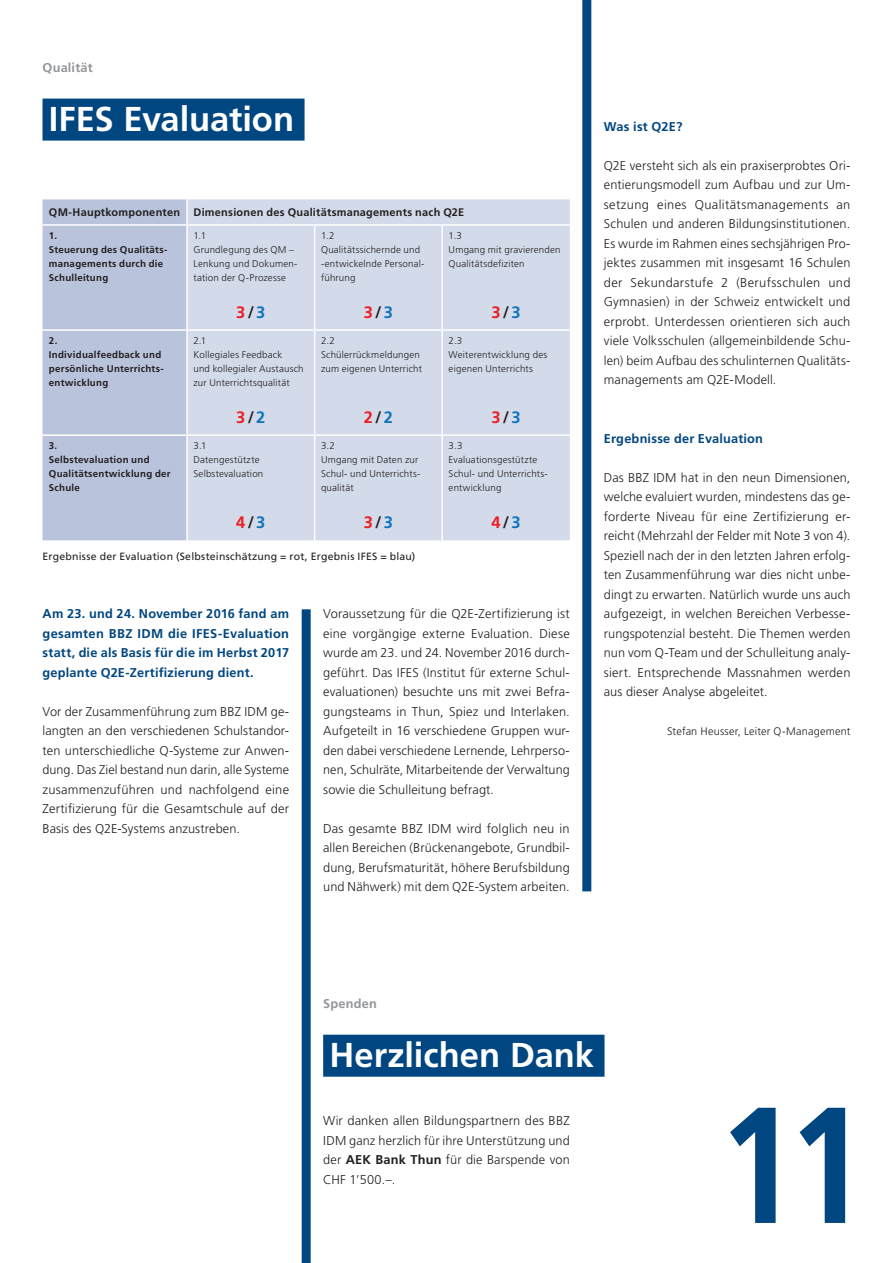
<style>
.page{position:relative;width:893px;height:1263px;background:#fff}
.page>*{position:absolute;margin:0;border:0;box-sizing:border-box;transform-origin:0 0}
.t1{font:700 condensed 165px "Frutiger LT Std";color:#004680}
.t2{font:700 34.5px "Frutiger LT Std";letter-spacing:-.005em;color:#fff}
.t3{font:700 16.5px "Frutiger LT Std";color:#ee1d23}
.t4{font:300 12.75px/19.5px "Frutiger LT Std";letter-spacing:.01em;color:#231f20;text-align:justify}
.t5{font:700 12.75px/19.5px "Frutiger LT Std";letter-spacing:.015em;color:#004680;text-align:justify}
.t6{font:700 12.75px "Frutiger LT Std";letter-spacing:.02em;color:#939598}
.t7{font:700 10.95px "Frutiger LT Std";letter-spacing:.025em;color:#231f20}
.t8{font:300 10.95px "Frutiger LT Std";letter-spacing:.015em;color:#231f20}
.t9{font:10.5px "Frutiger LT Std";letter-spacing:.02em;color:#231f20}
.t10{font:300 9.75px/14.2px "Frutiger LT Std";letter-spacing:.02em;color:#231f20}
.t11{font:700 9.75px/14.2px "Frutiger LT Std";letter-spacing:.025em;color:#231f20}
.s1{color:#231f20}
.s2{color:#1074bc}
.s3{font-weight:700}
</style>
<div class="page">
<div style="left:582px;top:0;width:9px;height:891px;background:#004680"></div>
<div style="left:302px;top:609px;width:9px;height:654px;background:#004680"></div>
<div style="left:43px;top:99px;width:262px;height:42px;background:#004680"></div>
<div style="left:323px;top:1035px;width:281px;height:42px;background:#004680"></div>
<div style="left:43px;top:199px;width:143px;height:341px;background:#b9c4dc"></div>
<div style="left:188px;top:199px;width:382px;height:341px;background:#d3dbea"></div>
<hr style="left:43px;top:224px;width:144px;height:2px;background:#fff">
<hr style="left:187px;top:224px;width:128px;height:2px;background:#fff">
<hr style="left:315px;top:224px;width:127px;height:2px;background:#fff">
<hr style="left:314px;top:226px;width:1px;height:103px;background:#fff">
<hr style="left:442px;top:224px;width:128px;height:2px;background:#fff">
<hr style="left:441px;top:226px;width:2px;height:103px;background:#fff">
<hr style="left:43px;top:329px;width:144px;height:2px;background:#fff">
<hr style="left:187px;top:329px;width:128px;height:2px;background:#fff">
<hr style="left:315px;top:329px;width:127px;height:2px;background:#fff">
<hr style="left:314px;top:331px;width:1px;height:103px;background:#fff">
<hr style="left:442px;top:329px;width:128px;height:2px;background:#fff">
<hr style="left:441px;top:331px;width:2px;height:103px;background:#fff">
<hr style="left:43px;top:434px;width:144px;height:2px;background:#fff">
<hr style="left:187px;top:434px;width:128px;height:2px;background:#fff">
<hr style="left:315px;top:434px;width:127px;height:2px;background:#fff">
<hr style="left:314px;top:436px;width:1px;height:104px;background:#fff">
<hr style="left:442px;top:434px;width:128px;height:2px;background:#fff">
<hr style="left:441px;top:436px;width:2px;height:104px;background:#fff">
<p class="t6" style="left:43px;top:60px;width:52px">Qualität</p>
<h2 class="t2" style="left:49px;top:99px;width:247px">IFES Evaluation</h2>
<p class="t7" style="left:49px;top:206px;width:417px">QM-Hauptkomponenten Dimensionen des Qualitätsmanagements nach Q2E</p>
<p class="t11" style="left:49px;top:228px;width:120px">1.<br>Steuerung des Qualitäts&shy;managements durch die<br>Schulleitung</p>
<p class="t10" style="left:193px;top:228px;width:106px">1.1<br>Grundlegung des QM –<br>Lenkung und Dokumen&shy;tation der Q-Prozesse</p>
<p class="t3" style="left:236px;top:302px;width:31px">3<span class="s1">/</span><span class="s2">3</span></p>
<p class="t10" style="left:321px;top:228px;width:105px">1.2<br>Qualitätssichernde und -entwickelnde Personal&shy;führung</p>
<p class="t3" style="left:364px;top:302px;width:31px">3<span class="s1">/</span><span class="s2">3</span></p>
<p class="t10" style="left:449px;top:228px;width:114px">1.3<br>Umgang mit gravierenden<br>Qualitätsdefiziten</p>
<p class="t3" style="left:491px;top:302px;width:31px">3<span class="s1">/</span><span class="s2">3</span></p>
<p class="t11" style="left:49px;top:333px;width:116px">2.<br>Individualfeedback und persönliche Unterrichts&shy;entwicklung</p>
<p class="t10" style="left:193px;top:333px;width:112px">2.1<br>Kollegiales Feedback<br>und kollegialer Austausch zur Unterrichtsqualität</p>
<p class="t3" style="left:236px;top:408px;width:31px">3<span class="s1">/</span><span class="s2">2</span></p>
<p class="t11" style="left:49px;top:438px;width:123px">3.<br>Selbstevaluation und<br>Qualitätsentwicklung der<br>Schule</p>
<p class="t10" style="left:193px;top:439px;width:71px">3.1<br>Datengestützte<br>Selbstevaluation</p>
<p class="t3" style="left:236px;top:513px;width:31px">4<span class="s1">/</span><span class="s2">3</span></p>
<p class="t10" style="left:321px;top:333px;width:102px">2.2<br>Schülerrückmeldungen zum eigenen Unterricht</p>
<p class="t3" style="left:364px;top:408px;width:31px">2<span class="s1">/</span><span class="s2">2</span></p>
<p class="t10" style="left:321px;top:439px;width:101px">3.2<br>Umgang mit Daten zur<br>Schul- und Unterrichts&shy;qualität</p>
<p class="t3" style="left:364px;top:513px;width:31px">3<span class="s1">/</span><span class="s2">3</span></p>
<p class="t9" style="left:43px;top:550px;width:374px">Ergebnisse der Evaluation (Selbsteinschätzung = rot, Ergebnis IFES = blau)</p>
<p class="t10" style="left:449px;top:333px;width:100px">2.3<br>Weiterentwicklung des eigenen Unterrichts</p>
<p class="t3" style="left:491px;top:408px;width:31px">3<span class="s1">/</span><span class="s2">3</span></p>
<p class="t10" style="left:449px;top:439px;width:101px">3.3<br>Evaluationsgestützte<br>Schul- und Unterrichts&shy;entwicklung</p>
<p class="t3" style="left:491px;top:513px;width:31px">4<span class="s1">/</span><span class="s2">3</span></p>
<p class="t5" style="left:43px;top:604px;width:248px">Am 23. und 24. November 2016 fand am gesamten BBZ IDM die IFES-Evaluation statt, die als Basis für die im Herbst 2017 geplante Q2E-Zertifizierung dient.</p>
<p class="t4" style="left:43px;top:702px;width:248px">Vor der Zusammenführung zum BBZ IDM ge&shy;langten an den verschiedenen Schulstandor&shy;ten unterschiedliche Q-Systeme zur Anwen&shy;dung. Das Ziel bestand nun darin, alle Systeme zusammenzuführen und nachfolgend eine Zertifizierung für die Gesamtschule auf der Basis des Q2E-Systems anzustreben.</p>
<p class="t4" style="left:323px;top:604px;width:248px">Voraussetzung für die Q2E-Zertifizierung ist eine vorgängige externe Evaluation. Diese wurde am 23. und 24. November 2016 durch&shy;geführt. Das IFES (Institut für externe Schul&shy;evaluationen) besuchte uns mit zwei Befra&shy;gungsteams in Thun, Spiez und Interlaken.<br>Aufgeteilt in 16 verschiedene Gruppen wur&shy;den dabei verschiedene Lernende, Lehrperso&shy;nen, Schulräte, Mitarbeitende der Verwaltung sowie die Schulleitung befragt.</p>
<p class="t4" style="left:323px;top:819px;width:248px">Das gesamte BBZ IDM wird folglich neu in allen Bereichen (Brückenangebote, Grundbil&shy;dung, Berufsmaturität, höhere Berufsbildung und Nähwerk) mit dem Q2E-System arbeiten.</p>
<p class="t5" style="left:604px;top:117px;width:80px">Was ist Q2E?</p>
<p class="t4" style="left:604px;top:156px;width:248px">Q2E versteht sich als ein praxiserprobtes Ori&shy;entierungsmodell zum Aufbau und zur Um&shy;setzung eines Qualitätsmanagements an Schulen und anderen Bildungsinstitutionen.<br>Es wurde im Rahmen eines sechsjährigen Pro&shy;jektes zusammen mit insgesamt 16 Schulen der Sekundarstufe 2 (Berufsschulen und Gymnasien) in der Schweiz entwickelt und erprobt. Unterdessen orientieren sich auch viele Volksschulen (allgemeinbildende Schu&shy;len) beim Aufbau des schulinternen Qualitäts&shy;managements am Q2E-Modell.</p>
<p class="t5" style="left:604px;top:429px;width:161px">Ergebnisse der Evaluation</p>
<p class="t4" style="left:604px;top:468px;width:248px">Das BBZ IDM hat in den neun Dimensionen, welche evaluiert wurden, mindestens das ge&shy;forderte Niveau für eine Zertifizierung er&shy;reicht (Mehrzahl der Felder mit Note 3 von 4).<br>Speziell nach der in den letzten Jahren erfolg&shy;ten Zusammenführung war dies nicht unbe&shy;dingt zu erwarten. Natürlich wurde uns auch aufgezeigt, in welchen Bereichen Verbesse&shy;rungspotenzial besteht. Die Themen werden nun vom Q-Team und der Schulleitung analy&shy;siert. Entsprechende Massnahmen werden aus dieser Analyse abgeleitet.</p>
<p class="t8" style="left:667px;top:725px;width:185px">Stefan Heusser, Leiter Q-Management</p>
<p class="t6" style="left:323px;top:996px;width:55px">Spenden</p>
<h2 class="t2" style="left:330px;top:1035px;width:266px">Herzlichen Dank</h2>
<p class="t4" style="left:323px;top:1111px;width:248px">Wir danken allen Bildungspartnern des BBZ IDM ganz herzlich für ihre Unterstützung und der <span class="s3">AEK Bank Thun</span> für die Barspende von CHF 1’500.–.</p>
<h1 class="t1" style="left:716px;top:1068px;width:157px">11</h1>
</div>
